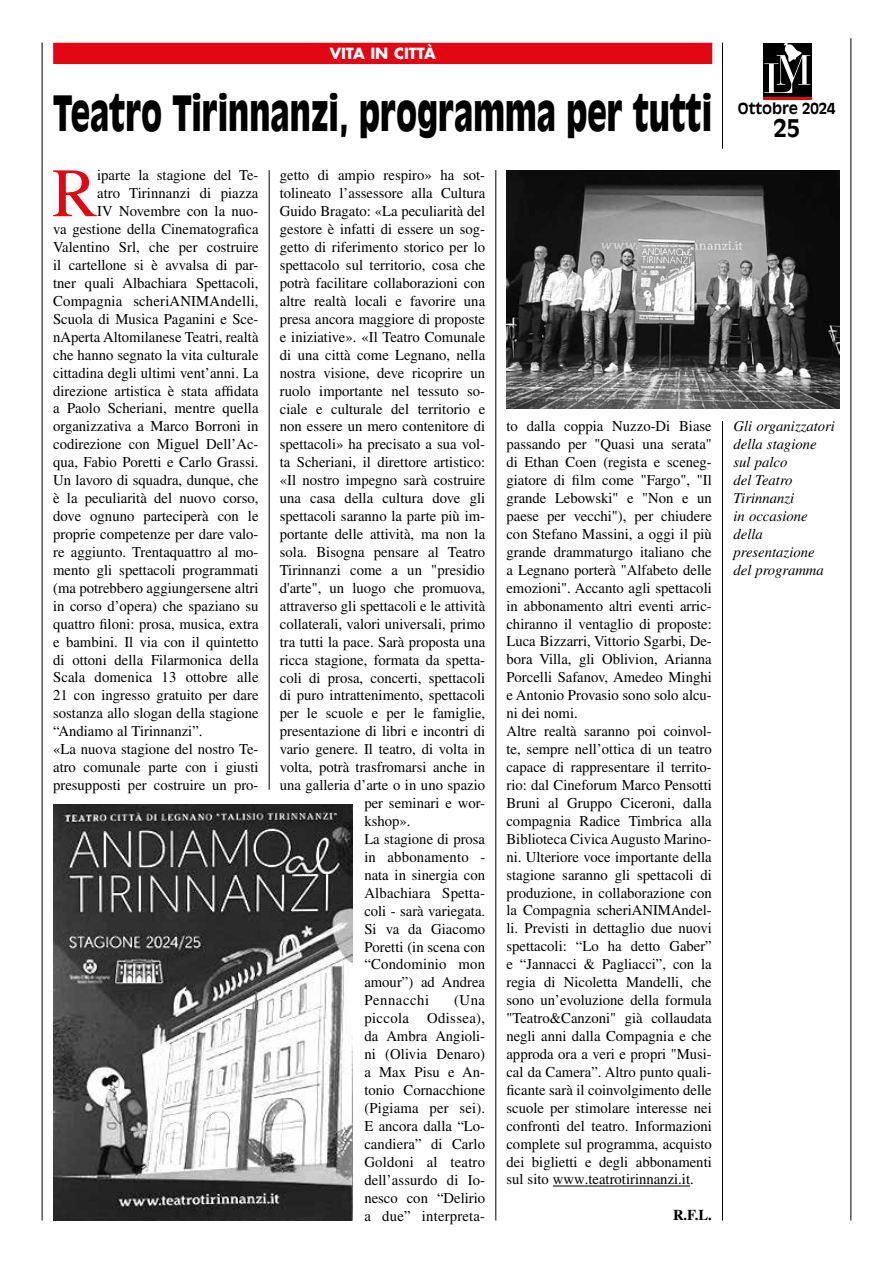
<style>
.page{position:relative;width:893px;height:1263px;background:#fff}
.page>*{position:absolute;margin:0;border:0;box-sizing:border-box;transform-origin:0 0}
.t1{font:69.15px "Times LT Std";color:#e30613}
.t2{font:900 48px "Antique Olive Std";color:#000;scale:.66 1}
.t3{font:700 24px "Antique Olive Std";color:#000}
.t4{font:15px/18px "Times LT Std";color:#000}
.t5{font:italic 15px/18px "Times LT Std";color:#000}
.t6{font:700 15px "Antique Olive Std";color:#000}
.t7{font:700 15px "Futura Std";color:#fff}
.t8{font:15px "Times LT Std";letter-spacing:.04em;color:#000}
.t9{font:700 15px "Times LT Std";color:#000}
</style>
<div class="page">
<div style="left:763px;top:44px;width:48px;height:54px;background:#000"></div>
<hr style="left:763px;top:98px;width:48px;height:2px;background:#e30613">
<svg style="left:764px;top:43px;width:46px;height:50px"></svg>
<hr style="left:722px;top:43px;width:1px;height:106px;background:#000">
<hr style="left:850px;top:38px;width:1px;height:1182px;background:#000">
<hr style="left:42px;top:43px;width:1px;height:1177px;background:#000">
<div style="left:53px;top:43px;width:659px;height:21px;background:#e30613"></div>
<hr style="left:269px;top:170px;width:1px;height:620px;background:#000">
<hr style="left:495px;top:170px;width:1px;height:1050px;background:#000">
<hr style="left:553px;top:1185px;width:137px;height:1px;background:#000">
<hr style="left:722px;top:421px;width:1px;height:799px;background:#000">
<img style="left:506px;top:170px;width:334px;height:238px">
<img style="left:53px;top:804px;width:299px;height:416px">
<p class="t7" style="left:330px;top:43px;width:108px">VITA IN CITTÀ</p>
<h2 class="t2" style="left:53px;top:84px;width:1000px">Teatro Tirinnanzi, programma per tutti</h2>
<h1 class="t1" style="left:52px;top:154px;width:47px">R</h1>
<p class="t4" style="left:97px;top:166px;width:163px">iparte la stagione del Te-</p>
<p class="t4" style="left:97px;top:184px;width:163px">atro Tirinnanzi di piazza</p>
<p class="t4" style="left:97px;top:202px;width:163px">IV Novembre con la nuo-</p>
<p class="t4" style="left:53px;top:220px;width:207px">va gestione della Cinematografica</p>
<p class="t4" style="left:53px;top:238px;width:207px">Valentino Srl, che per costruire</p>
<p class="t4" style="left:53px;top:256px;width:207px">il cartellone si è avvalsa di par-</p>
<p class="t4" style="left:53px;top:274px;width:207px">tner quali Albachiara Spettacoli,</p>
<p class="t4" style="left:53px;top:292px;width:207px">Compagnia scheriANIMAndelli,</p>
<p class="t4" style="left:53px;top:310px;width:207px">Scuola di Musica Paganini e Sce-</p>
<p class="t4" style="left:53px;top:328px;width:207px">nAperta Altomilanese Teatri, realtà</p>
<p class="t4" style="left:53px;top:346px;width:207px">che hanno segnato la vita culturale</p>
<p class="t4" style="left:53px;top:363px;width:207px">cittadina degli ultimi vent’anni. La</p>
<p class="t4" style="left:53px;top:381px;width:207px">direzione artistica è stata affidata</p>
<p class="t4" style="left:53px;top:399px;width:207px">a Paolo Scheriani, mentre quella</p>
<p class="t4" style="left:53px;top:417px;width:207px">organizzativa a Marco Borroni in</p>
<p class="t4" style="left:53px;top:435px;width:207px">codirezione con Miguel Dell’Ac-</p>
<p class="t4" style="left:53px;top:453px;width:207px">qua, Fabio Poretti e Carlo Grassi.</p>
<p class="t4" style="left:53px;top:471px;width:207px">Un lavoro di squadra, dunque, che</p>
<p class="t4" style="left:53px;top:489px;width:207px">è la peculiarità del nuovo corso,</p>
<p class="t4" style="left:53px;top:507px;width:207px">dove ognuno parteciperà con le</p>
<p class="t4" style="left:53px;top:525px;width:207px">proprie competenze per dare valo-</p>
<p class="t4" style="left:53px;top:543px;width:207px">re aggiunto. Trentaquattro al mo-</p>
<p class="t4" style="left:53px;top:561px;width:207px">mento gli spettacoli programmati</p>
<p class="t4" style="left:53px;top:579px;width:207px">(ma potrebbero aggiungersene altri</p>
<p class="t4" style="left:53px;top:597px;width:207px">in corso d’opera) che spaziano su</p>
<p class="t4" style="left:53px;top:615px;width:207px">quattro filoni: prosa, musica, extra</p>
<p class="t4" style="left:53px;top:632px;width:207px">e bambini. Il via con il quintetto</p>
<p class="t4" style="left:53px;top:650px;width:207px">di ottoni della Filarmonica della</p>
<p class="t4" style="left:53px;top:668px;width:207px">Scala domenica 13 ottobre alle</p>
<p class="t4" style="left:53px;top:686px;width:207px">21 con ingresso gratuito per dare</p>
<p class="t4" style="left:53px;top:704px;width:207px">sostanza allo slogan della stagione</p>
<p class="t4" style="left:53px;top:722px;width:151px">“Andiamo al Tirinnanzi”.</p>
<p class="t4" style="left:53px;top:740px;width:207px">«La nuova stagione del nostro Te-</p>
<p class="t4" style="left:53px;top:758px;width:207px">atro comunale parte con i giusti</p>
<p class="t4" style="left:53px;top:776px;width:207px">presupposti per costruire un pro-</p>
<p class="t4" style="left:280px;top:166px;width:207px">getto di ampio respiro» ha sot-</p>
<p class="t4" style="left:280px;top:184px;width:207px">tolineato l’assessore alla Cultura</p>
<p class="t4" style="left:280px;top:202px;width:207px">Guido Bragato: «La peculiarità del</p>
<p class="t4" style="left:280px;top:220px;width:207px">gestore è infatti di essere un sog-</p>
<p class="t4" style="left:280px;top:238px;width:207px">getto di riferimento storico per lo</p>
<p class="t4" style="left:280px;top:256px;width:207px">spettacolo sul territorio, cosa che</p>
<p class="t4" style="left:280px;top:274px;width:207px">potrà facilitare collaborazioni con</p>
<p class="t4" style="left:280px;top:292px;width:207px">altre realtà locali e favorire una</p>
<p class="t4" style="left:280px;top:310px;width:207px">presa ancora maggiore di proposte</p>
<p class="t4" style="left:280px;top:328px;width:207px">e iniziative». «Il Teatro Comunale</p>
<p class="t4" style="left:280px;top:346px;width:207px">di una città come Legnano, nella</p>
<p class="t4" style="left:280px;top:363px;width:207px">nostra visione, deve ricoprire un</p>
<p class="t4" style="left:280px;top:381px;width:207px">ruolo importante nel tessuto so-</p>
<p class="t4" style="left:280px;top:399px;width:207px">ciale e culturale del territorio e</p>
<p class="t4" style="left:280px;top:417px;width:207px">non essere un mero contenitore di</p>
<p class="t4" style="left:280px;top:435px;width:207px">spettacoli» ha precisato a sua vol-</p>
<p class="t4" style="left:280px;top:453px;width:207px">ta Scheriani, il direttore artistico:</p>
<p class="t4" style="left:280px;top:471px;width:207px">«Il nostro impegno sarà costruire</p>
<p class="t4" style="left:280px;top:489px;width:207px">una casa della cultura dove gli</p>
<p class="t4" style="left:280px;top:507px;width:207px">spettacoli saranno la parte più im-</p>
<p class="t4" style="left:280px;top:525px;width:207px">portante delle attività, ma non la</p>
<p class="t4" style="left:280px;top:543px;width:207px">sola. Bisogna pensare al Teatro</p>
<p class="t4" style="left:280px;top:561px;width:207px">Tirinnanzi come a un "presidio</p>
<p class="t4" style="left:280px;top:579px;width:207px">d'arte", un luogo che promuova,</p>
<p class="t4" style="left:280px;top:597px;width:207px">attraverso gli spettacoli e le attività</p>
<p class="t4" style="left:280px;top:615px;width:207px">collaterali, valori universali, primo</p>
<p class="t4" style="left:280px;top:632px;width:207px">tra tutti la pace. Sarà proposta una</p>
<p class="t4" style="left:280px;top:650px;width:207px">ricca stagione, formata da spetta-</p>
<p class="t4" style="left:280px;top:668px;width:207px">coli di prosa, concerti, spettacoli</p>
<p class="t4" style="left:280px;top:686px;width:207px">di puro intrattenimento, spettacoli</p>
<p class="t4" style="left:280px;top:704px;width:207px">per le scuole e per le famiglie,</p>
<p class="t4" style="left:280px;top:722px;width:207px">presentazione di libri e incontri di</p>
<p class="t4" style="left:280px;top:740px;width:207px">vario genere. Il teatro, di volta in</p>
<p class="t4" style="left:280px;top:758px;width:207px">volta, potrà trasfromarsi anche in</p>
<p class="t4" style="left:280px;top:776px;width:207px">una galleria d’arte o in uno spazio</p>
<p class="t4" style="left:364px;top:794px;width:122px">per seminari e wor-</p>
<p class="t4" style="left:364px;top:812px;width:48px">kshop».</p>
<p class="t4" style="left:364px;top:830px;width:122px">La stagione di prosa</p>
<p class="t4" style="left:364px;top:848px;width:122px">in abbonamento -</p>
<p class="t4" style="left:364px;top:866px;width:122px">nata in sinergia con</p>
<p class="t4" style="left:364px;top:884px;width:122px">Albachiara Spetta-</p>
<p class="t4" style="left:364px;top:901px;width:122px">coli - sarà variegata.</p>
<p class="t4" style="left:364px;top:919px;width:122px">Si va da Giacomo</p>
<p class="t4" style="left:364px;top:937px;width:122px">Poretti (in scena con</p>
<p class="t4" style="left:364px;top:955px;width:122px">“Condominio mon</p>
<p class="t4" style="left:364px;top:973px;width:122px">amour”) ad Andrea</p>
<p class="t8" style="left:364px;top:992px;width:66px">Pennacchi</p>
<p class="t4" style="left:364px;top:991px;width:122px;text-align:justify;text-indent:90px">(Una piccola Odissea), da Ambra Angioli&shy;ni (Olivia Denaro) a Max Pisu e An&shy;tonio Cornacchione (Pigiama per sei).<br>E ancora dalla “Lo&shy;candiera” di Carlo Goldoni al teatro dell’assurdo di Io&shy;nesco con “Delirio a due” interpreta-</p>
<p class="t4" style="left:506px;top:417px;width:207px">to dalla coppia Nuzzo-Di Biase passando per "Quasi una serata" di Ethan Coen (regista e sceneg&shy;giatore di film come "Fargo", "Il grande Lebowski" e "Non e un paese per vecchi"), per chiudere con Stefano Massini, a oggi il più grande drammaturgo italiano che a Legnano porterà "Alfabeto delle emozioni". Accanto agli spettacoli in abbonamento altri eventi arric&shy;chiranno il ventaglio di proposte:<br>Luca Bizzarri, Vittorio Sgarbi, De&shy;bora Villa, gli Oblivion, Arianna Porcelli Safanov, Amedeo Minghi e Antonio Provasio sono solo alcu&shy;ni dei nomi.<br>Altre realtà saranno poi coinvol&shy;te, sempre nell’ottica di un teatro capace di rappresentare il territo&shy;rio: dal Cineforum Marco Pensotti Bruni al Gruppo Ciceroni, dalla compagnia Radice Timbrica alla Biblioteca Civica Augusto Marino&shy;ni. Ulteriore voce importante della stagione saranno gli spettacoli di produzione, in collaborazione con la Compagnia scheriANIMAndel&shy;li. Previsti in dettaglio due nuovi spettacoli: “Lo ha detto Gaber” e “Jannacci &amp; Pagliacci”, con la regia di Nicoletta Mandelli, che sono un’evoluzione della formula "Teatro&amp;Canzoni" già collaudata negli anni dalla Compagnia e che approda ora a veri e propri "Musi&shy;cal da Camera”. Altro punto quali&shy;ficante sarà il coinvolgimento delle scuole per stimolare interesse nei confronti del teatro. Informazioni complete sul programma, acquisto dei biglietti e degli abbonamenti sul sito www.teatrotirinnanzi.it.</p>
<p class="t9" style="left:673px;top:1206px;width:40px">R.F.L.</p>
<p class="t6" style="left:738px;top:99px;width:99px">Ottobre 2024</p>
<h3 class="t3" style="left:773px;top:113px;width:28px">25</h3>
<p class="t5" style="left:733px;top:417px;width:103px">Gli organizzatori della stagione sul palco<br>del Teatro<br>Tirinnanzi<br>in occasione della presentazione del programma</p>
</div>
